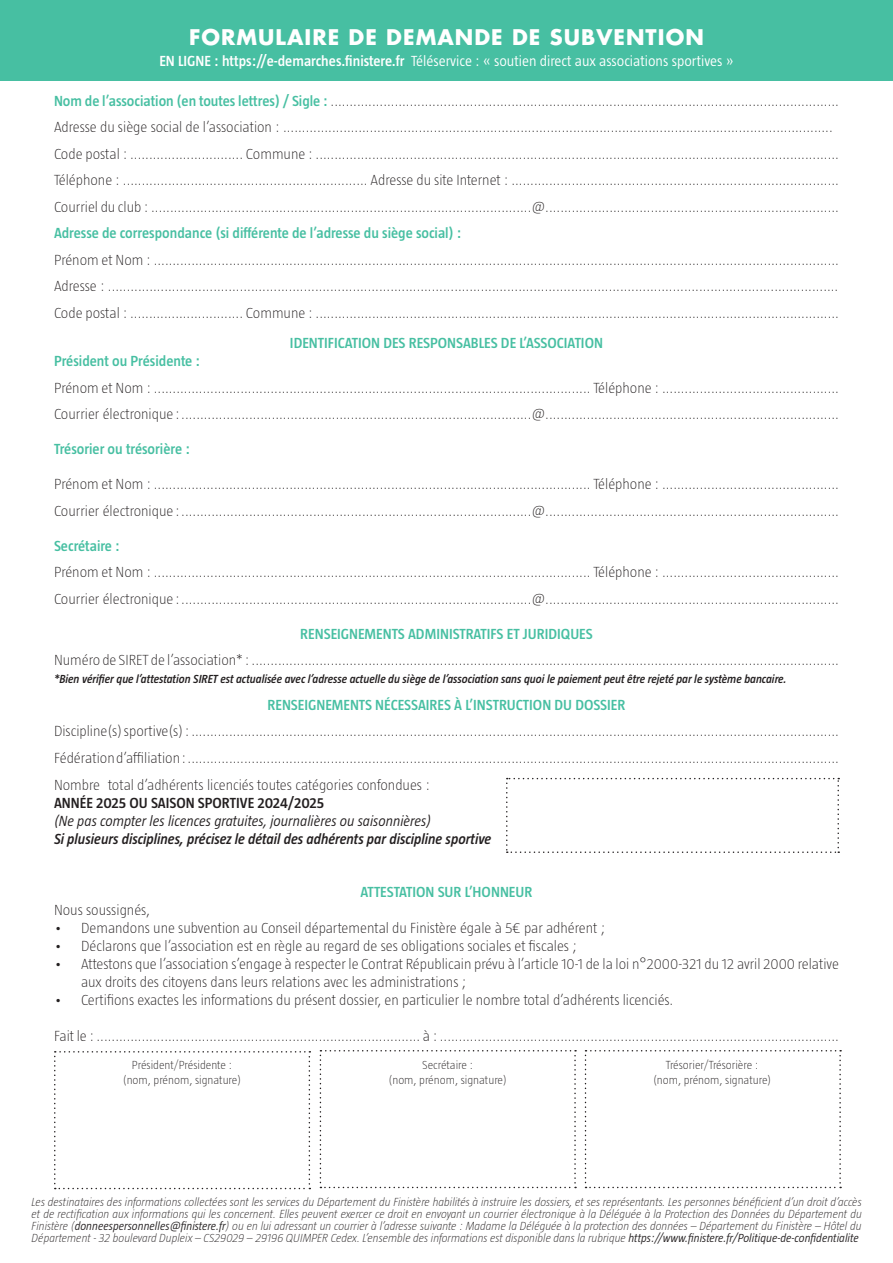
<style>
.page{position:relative;width:893px;height:1263px;background:#fff}
.page>*{position:absolute;margin:0;border:0;box-sizing:border-box;transform-origin:0 0}
.t1{font:700 21px "Futura LT";letter-spacing:.05em;color:#fff}
.t2{font:200 15px/26.5px "Taz";color:#231f20}
.t3{font:600 15px "Taz";color:#47bfa2}
.t4{font:300 15px "Taz";color:#fff}
.t5{font:italic 600 15px "Taz";color:#231f20}
.t6{font:italic 300 15px "Taz";color:#231f20}
.t7{font:600 15px "Taz";color:#231f20}
.t8{font:italic 200 12px/12px "Taz";color:#231f20;text-align:justify}
.t9{font:italic 600 12px "Taz";color:#231f20}
.t10{font:200 12px/14.4px "Taz";color:#231f20;text-align:center}
.s1{font-weight:600}
.s2{font-weight:600;color:#47bfa2}
.s3{font-weight:300}
</style>
<div class="page">
<div style="left:0;top:0;width:893px;height:81px;background:#47bfa2"></div>
<svg style="left:506px;top:778px;width:333px;height:75px"></svg>
<svg style="left:54px;top:1051px;width:256px;height:138px"></svg>
<svg style="left:320px;top:1050px;width:256px;height:138px"></svg>
<svg style="left:585px;top:1050px;width:256px;height:138px"></svg>
<h1 class="t1" style="left:189px;top:23px;width:516px">FORMULAIRE DE DEMANDE DE SUBVENTION</h1>
<p class="t4" style="left:159px;top:53px;width:576px"><span class="s1">EN LIGNE : https://e-demarches.finistere.fr</span> Téléservice : « soutien direct aux associations sportives »</p>
<p class="t2" style="left:54px;top:87px;width:786px"><span class="s2">Nom de l’association (en toutes lettres) / Sigle :</span> .......................................................................................................................................<br>Adresse du siège social de l’association : ..................................................................................................................................................<br>Code postal : .............................. Commune : ...........................................................................................................................................<br>Téléphone : ................................................................. Adresse du site Internet : .......................................................................................<br>Courriel du club : .....................................................................................................@..............................................................................</p>
<p class="t3" style="left:54px;top:225px;width:409px">Adresse de correspondance (si différente de l’adresse du siège social) :</p>
<p class="t2" style="left:54px;top:246px;width:786px;text-align:justify">Prénom et Nom : ......................................................................................................................................................................................<br>Adresse : ..................................................................................................................................................................................................<br>Code postal : .............................. Commune : ...........................................................................................................................................</p>
<p class="t3" style="left:290px;top:335px;width:315px">IDENTIFICATION DES RESPONSABLES DE L’ASSOCIATION</p>
<p class="t3" style="left:54px;top:353px;width:148px">Président ou Présidente :</p>
<p class="t2" style="left:54px;top:374px;width:786px">Prénom et Nom : .................................................................................................................... Téléphone : ...............................................<br>Courrier électronique : .............................................................................................@..............................................................................</p>
<p class="t3" style="left:54px;top:441px;width:138px">Trésorier ou trésorière :</p>
<p class="t2" style="left:54px;top:471px;width:786px">Prénom et Nom : .................................................................................................................... Téléphone : ...............................................<br>Courrier électronique : .............................................................................................@..............................................................................</p>
<p class="t3" style="left:54px;top:537px;width:67px">Secrétaire :</p>
<p class="t2" style="left:54px;top:559px;width:786px">Prénom et Nom : .................................................................................................................... Téléphone : ...............................................<br>Courrier électronique : .............................................................................................@..............................................................................</p>
<p class="t3" style="left:300px;top:625px;width:294px">RENSEIGNEMENTS ADMINISTRATIFS ET JURIDIQUES</p>
<p class="t2" style="left:54px;top:647px;width:786px">Numéro de SIRET de l’association* : ............................................................................................................................................................</p>
<p class="t9" style="left:54px;top:673px;width:734px">*Bien vérifier que l’attestation SIRET est actualisée avec l’adresse actuelle du siège de l’association sans quoi le paiement peut être rejeté par le système bancaire.</p>
<p class="t3" style="left:268px;top:696px;width:359px">RENSEIGNEMENTS NÉCESSAIRES À L’INSTRUCTION DU DOSSIER</p>
<p class="t2" style="left:54px;top:718px;width:786px;text-align:justify">Discipline(s) sportive(s) : ............................................................................................................................................................................<br>Fédération d’affiliation : .............................................................................................................................................................................<br>Nombre total d’adhérents licenciés toutes catégories confondues :</p>
<p class="t7" style="left:54px;top:794px;width:272px">ANNÉE 2025 OU SAISON SPORTIVE 2024/2025</p>
<p class="t6" style="left:54px;top:812px;width:379px">(Ne pas compter les licences gratuites, journalières ou saisonnières)</p>
<p class="t5" style="left:54px;top:830px;width:439px">Si plusieurs disciplines, précisez le détail des adhérents par discipline sportive</p>
<p class="t3" style="left:361px;top:883px;width:173px">ATTESTATION SUR L’HONNEUR</p>
<p class="t2" style="left:54px;top:896px;width:97px">Nous soussignés,</p>
<p class="t2" style="left:54px;top:914px;width:553px">• Demandons une subvention au Conseil départemental du Finistère égale à 5€ par adhérent ;</p>
<p class="t2" style="left:54px;top:932px;width:524px">• Déclarons que l’association est en règle au regard de ses obligations sociales et fiscales ;</p>
<p class="t2" style="left:81px;top:954px;width:759px;line-height:18px;text-indent:-27px">• Attestons que l’association s’engage à respecter le Contrat Républicain prévu à l’article 10-1 de la loi n°2000-321 du 12 avril 2000 relative aux droits des citoyens dans leurs relations avec les administrations ;</p>
<p class="t2" style="left:54px;top:986px;width:621px">• Certifions exactes les informations du présent dossier, en particulier le nombre total d’adhérents licenciés.</p>
<p class="t2" style="left:54px;top:1022px;width:786px">Fait le : ...................................................................................... à : ..........................................................................................................</p>
<p class="t10" style="left:123px;top:1058px;width:120px">Président/Présidente : (nom, prénom, signature)</p>
<p class="t10" style="left:653px;top:1058px;width:120px">Trésorier/Trésorière : (nom, prénom, signature)</p>
<p class="t10" style="left:389px;top:1058px;width:120px">Secrétaire :<br>(nom, prénom, signature)</p>
<p class="t8" style="left:32px;top:1195px;width:832px">Les destinataires des informations collectées sont les services du Département du Finistère habilités à instruire les dossiers, et ses représentants. Les personnes bénéficient d’un droit d’accès et de rectification aux informations qui les concernent. Elles peuvent exercer ce droit en envoyant un courrier électronique à la Déléguée à la Protection des Données du Département du Finistère (<span class="s3">donneespersonnelles@finistere.fr</span>) ou en lui adressant un courrier à l’adresse suivante : Madame la Déléguée à la protection des données – Département du Finistère – Hôtel du Département - 32 boulevard Dupleix – CS29029 – 29196 QUIMPER Cedex. L’ensemble des informations est disponible dans la rubrique <span class="s3">https://www.finistere.fr/Politique-de-confidentialite</span></p>
</div>
